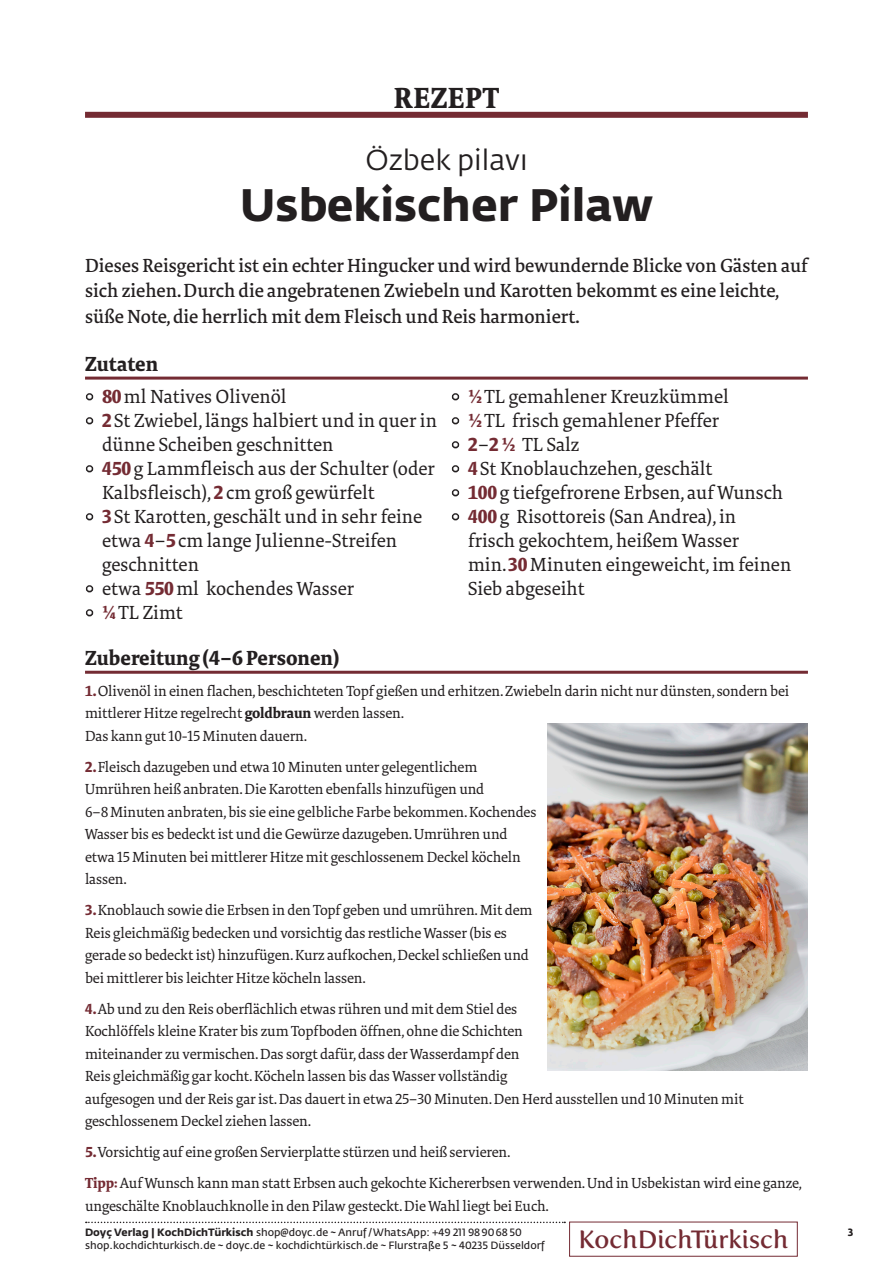
<style>
.page{position:relative;width:893px;height:1263px;background:#fff}
.page>*{position:absolute;margin:0;border:0;box-sizing:border-box;transform-origin:0 0}
.t1{font:700 45px "Fedra Sans Std";color:#231f20}
.t2{font:700 30px "Tundra Pro";letter-spacing:.01em;color:#231f20}
.t3{font:28.5px "Fedra Sans Std";color:#231f20}
.t4{font:24.9px "Fertigo Pro";color:#742b33}
.t5{font:700 21px "Tundra Pro";color:#231f20}
.t6{font:19.5px/24px "Tundra Pro";color:#231f20}
.t7{font:500 19.5px/25.5px "Tundra Pro";color:#231f20}
.t8{font:15px/22.5px "Tundra Pro";letter-spacing:-.01em;color:#231f20}
.t9{font:10.5px/13.5px "Fedra Sans Std";color:#231f20}
.t10{font:700 10.5px "Fedra Sans Std";color:#231f20}
.s1{font-size:22.5px}
.s2{font-weight:700;color:#742b33}
.s3{font-weight:700}
.s4{font-style:italic}
</style>
<div class="page">
<svg style="left:86px;top:1221px;width:479px;height:2px"></svg>
<div style="left:85px;top:112px;width:723px;height:6px;background:#742b33"></div>
<hr style="left:85px;top:377px;width:723px;height:3px;background:#742b33">
<hr style="left:85px;top:671px;width:723px;height:3px;background:#742b33">
<img style="left:547px;top:723px;width:261px;height:348px">
<h2 class="t2" style="left:394px;top:78px;width:107px">REZEPT</h2>
<h3 class="t3" style="left:365px;top:142px;width:164px">Özbek pilavı</h3>
<h1 class="t1" style="left:240px;top:177px;width:415px">Usbekischer Pilaw</h1>
<h3 class="t7" style="left:85px;top:253px;width:724px">Dieses Reisgericht ist ein echter Hingucker und wird bewundernde Blicke von Gästen auf sich ziehen. Durch die angebratenen Zwiebeln und Karotten bekommt es eine leichte, süße Note, die herrlich mit dem Fleisch und Reis harmoniert.</h3>
<h3 class="t5" style="left:85px;top:350px;width:75px">Zutaten</h3>
<h3 class="t6" style="left:85px;top:385px;width:203px"><span class="s1">•</span> <span class="s2">80</span>ml Natives Olivenöl</h3>
<h3 class="t6" style="left:102px;top:409px;width:336px;text-indent:-17px"><span class="s1">•</span> <span class="s2">2</span>St Zwiebel, längs halbiert und in quer in dünne Scheiben geschnitten</h3>
<h3 class="t6" style="left:102px;top:457px;width:334px;text-indent:-17px"><span class="s1">•</span> <span class="s2">450</span> g Lammfleisch aus der Schulter (oder<br>Kalbsfleisch), <span class="s2">2</span> cm groß gewürfelt</h3>
<h3 class="t6" style="left:102px;top:505px;width:322px;text-indent:-17px"><span class="s1">•</span> <span class="s2">3</span>St Karotten, geschält und in sehr feine etwa <span class="s2">4</span>–<span class="s2">5</span> cm lange Julienne-Streifen geschnitten</h3>
<h3 class="t6" style="left:85px;top:577px;width:271px"><span class="s1">•</span> etwa <span class="s2">550</span>ml kochendes Wasser</h3>
<h3 class="t6" style="left:85px;top:601px;width:99px"><span class="s1">•</span> <span class="s2">¼</span>TL Zimt</h3>
<h3 class="t6" style="left:451px;top:385px;width:279px"><span class="s1">•</span> <span class="s2">½</span>TL gemahlener Kreuzkümmel</h3>
<h3 class="t6" style="left:451px;top:409px;width:270px"><span class="s1">•</span> <span class="s2">½</span>TL frisch gemahlener Pfeffer</h3>
<h3 class="t6" style="left:451px;top:433px;width:130px"><span class="s1">•</span> <span class="s2">2</span>–<span class="s2">2½</span> TL Salz</h3>
<h3 class="t6" style="left:451px;top:457px;width:263px"><span class="s1">•</span> <span class="s2">4</span>St Knoblauchzehen, geschält</h3>
<h3 class="t6" style="left:451px;top:481px;width:334px"><span class="s1">•</span> <span class="s2">100</span>g tiefgefrorene Erbsen, auf Wunsch</h3>
<h3 class="t6" style="left:468px;top:505px;width:325px;text-indent:-17px"><span class="s1">•</span> <span class="s2">400</span>g Risottoreis (San Andrea), in<br>frisch gekochtem, heißem Wasser min.<span class="s2">30</span>Minuten eingeweicht, im feinen<br>Sieb abgeseiht</h3>
<h3 class="t5" style="left:85px;top:644px;width:255px">Zubereitung (4–6 Personen)</h3>
<p class="t8" style="left:85px;top:680px;width:706px"><span class="s2">1.</span>Olivenöl in einen flachen, beschichteten Topf gießen und erhitzen. Zwiebeln darin nicht nur dünsten, sondern bei mittlerer Hitze regelrecht <span class="s3">goldbraun</span> werden lassen.<br>Das kann gut 10-15 Minuten dauern.</p>
<p class="t8" style="left:85px;top:756px;width:453px"><span class="s2">2.</span>Fleisch dazugeben und etwa 10 Minuten unter gelegentlichem Umrühren heiß anbraten. Die Karotten ebenfalls hinzufügen und 6–8Minuten anbraten, bis sie eine gelbliche Farbe bekommen. Kochendes Wasser bis es bedeckt ist und die Gewürze dazugeben. Umrühren und etwa 15 Minuten bei mittlerer Hitze mit geschlossenem Deckel köcheln lassen.</p>
<p class="t8" style="left:85px;top:899px;width:449px"><span class="s2">3.</span>Knoblauch sowie die Erbsen in den Topf geben und umrühren. Mit dem Reis gleichmäßig bedecken und vorsichtig das restliche Wasser (bis es gerade so bedeckt ist) hinzufügen. Kurz aufkochen, Deckel schließen und bei mittlerer bis leichter Hitze köcheln lassen.</p>
<p class="t8" style="left:85px;top:998px;width:660px"><span class="s2">4.</span>Ab und zu den Reis oberflächlich etwas rühren und mit dem Stiel des<br>Kochlöffels kleine Krater bis zum Topfboden öffnen, ohne die Schichten<br>miteinander zu vermischen. Das sorgt dafür, dass der Wasserdampf den<br>Reis gleichmäßig gar kocht. Köcheln lassen bis das Wasser vollständig<br>aufgesogen und der Reis gar ist. Das dauert in etwa 25–30 Minuten. Den Herd ausstellen und 10 Minuten mit geschlossenem Deckel ziehen lassen.</p>
<p class="t8" style="left:85px;top:1137px;width:718px;line-height:31px"><span class="s2">5.</span>Vorsichtig auf eine großen Servierplatte stürzen und heiß servieren.<br><span class="s2">Tipp:</span>Auf Wunsch kann man statt Erbsen auch gekochte Kichererbsen verwenden. Und in Usbekistan wird eine ganze,</p>
<p class="t8" style="left:85px;top:1195px;width:466px">ungeschälte Knoblauchknolle in den Pilaw gesteckt. Die Wahl liegt bei Euch.</p>
<p class="t9" style="left:85px;top:1225px;width:461px"><span class="s3">Doyç Verlag | KochDichTürkisch</span> shop@doyc.de ~ Anruf /WhatsApp: +49 211 98906850 shop.kochdichturkisch.de ~ doyc.de ~ kochdichtürkisch.de <span class="s4">~</span> Flurstraße 5 ~ 40235 Düsseldorf</p>
<p class="t10" style="left:848px;top:1225px;width:7px">3</p>
<h3 class="t4" style="left:579px;top:1225px;width:211px">KochDichTürkisch</h3>
</div>
